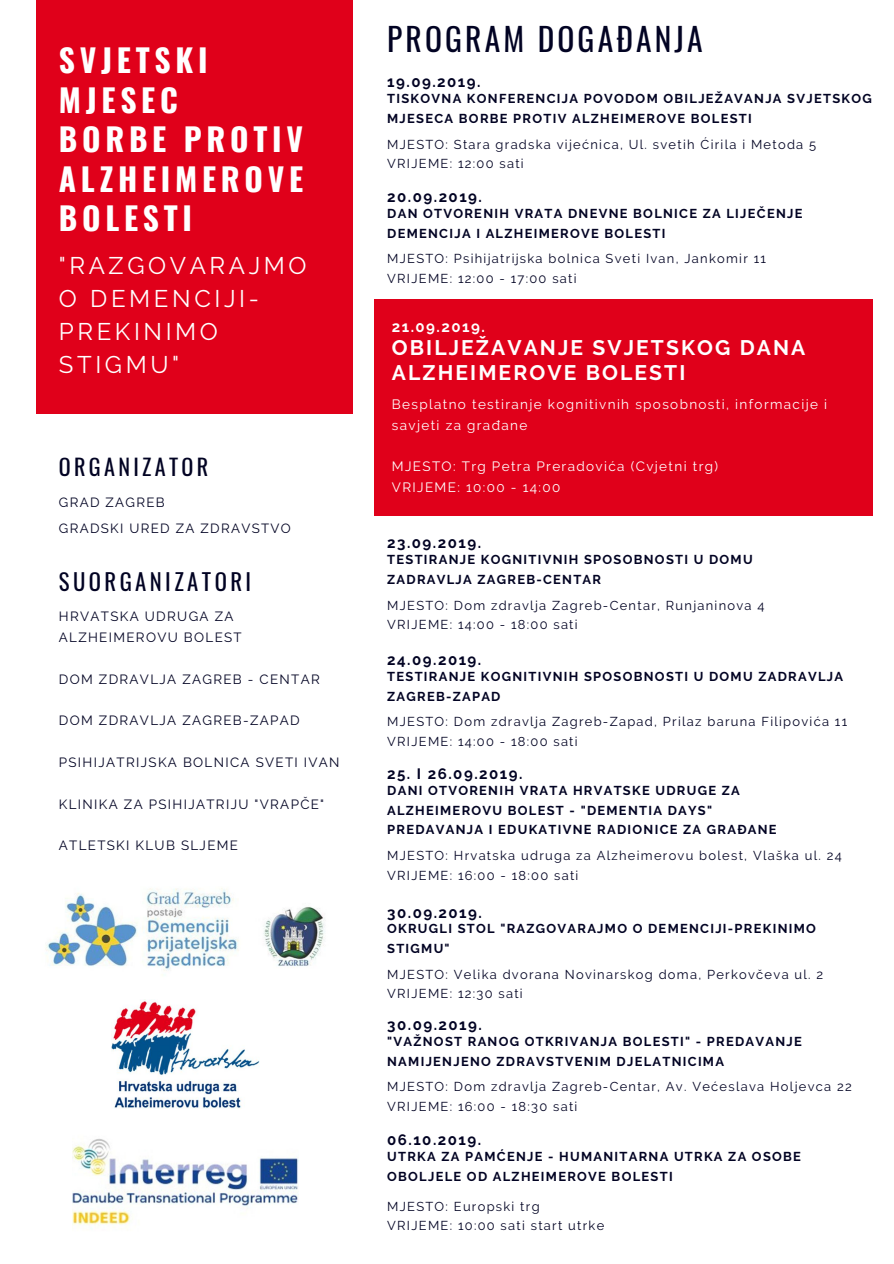
<style>
.page{position:relative;width:894px;height:1264px;background:#fff}
.page>*{position:absolute;margin:0;border:0;box-sizing:border-box;transform-origin:0 0}
.t1{font:700 31.5px/39.5px "Oswald";letter-spacing:.15em;color:#fff}
.t2{font:31.5px "Oswald";letter-spacing:.1em;color:#020323}
.t3{font:24px/32.8px "Raleway";letter-spacing:.15em;color:#fff}
.t4{font:22.65px "Oswald";letter-spacing:.15em;color:#020323}
.t5{font:22.2px "Oswald";letter-spacing:.15em;color:#020323}
.t6{font:700 21px/25.2px "Raleway";letter-spacing:.1em;color:#fff}
.t7{font:700 15px "Raleway";letter-spacing:.1em;color:#020323}
.t8{font:700 15px "Raleway";letter-spacing:.1em;color:#fff}
.t9{font:13.5px/20.9px "Raleway";letter-spacing:.1em;color:#fff}
.t10{font:13.35px/20.9px "Raleway";letter-spacing:.1em;color:#020323}
.t11{font:700 12.9px/19.6px "Raleway";letter-spacing:.1em;color:#020323}
.t12{font:12.9px/19.6px "Raleway";letter-spacing:.1em;color:#020323}
</style>
<div class="page">
<div style="left:37px;top:0;width:315px;height:413px;background:#e0001a"></div>
<div style="left:464px;top:299px;width:408px;height:216px;background:#e0001a"></div>
<div style="left:374px;top:299px;width:407px;height:216px;background:#e0001a"></div>
<img style="left:73px;top:1138px;width:225px;height:88px">
<img style="left:46px;top:888px;width:279px;height:87px">
<img style="left:112px;top:999px;width:147px;height:110px">
<h1 class="t1" style="left:59px;top:39px;width:246px">SVJETSKI<br>MJESEC<br>BORBE PROTIV<br>ALZHEIMEROVE<br>BOLESTI</h1>
<h2 class="t3" style="left:59px;top:249px;width:249px">"RAZGOVARAJMO<br>O DEMENCIJI-<br>PREKINIMO<br>STIGMU"</h2>
<h3 class="t5" style="left:59px;top:450px;width:151px">ORGANIZATOR</h3>
<p class="t10" style="left:59px;top:489px;width:233px;line-height:26.2px">GRAD ZAGREB<br>GRADSKI URED ZA ZDRAVSTVO</p>
<h3 class="t4" style="left:59px;top:564px;width:194px">SUORGANIZATORI</h3>
<p class="t10" style="left:59px;top:606px;width:184px">HRVATSKA UDRUGA ZA<br>ALZHEIMEROVU BOLEST</p>
<p class="t10" style="left:59px;top:668px;width:262px">DOM ZDRAVLJA ZAGREB - CENTAR</p>
<p class="t10" style="left:59px;top:710px;width:242px">DOM ZDRAVLJA ZAGREB-ZAPAD</p>
<p class="t10" style="left:59px;top:751px;width:282px">PSIHIJATRIJSKA BOLNICA SVETI IVAN</p>
<p class="t10" style="left:59px;top:793px;width:267px">KLINIKA ZA PSIHIJATRIJU "VRAPČE"</p>
<p class="t10" style="left:59px;top:835px;width:181px">ATLETSKI KLUB SLJEME</p>
<h1 class="t2" style="left:387px;top:14px;width:317px">PROGRAM DOGAĐANJA</h1>
<p class="t7" style="left:387px;top:73px;width:95px">19.09.2019.</p>
<p class="t11" style="left:387px;top:89px;width:486px">TISKOVNA KONFERENCIJA POVODOM OBILJEŽAVANJA SVJETSKOG<br>MJESECA BORBE PROTIV ALZHEIMEROVE BOLESTI</p>
<p class="t12" style="left:387px;top:134px;width:430px">MJESTO: Stara gradska vijećnica, Ul. svetih Ćirila i Metoda 5<br>VRIJEME: 12:00 sati</p>
<p class="t7" style="left:387px;top:188px;width:96px">20.09.2019.</p>
<p class="t11" style="left:387px;top:203px;width:416px">DAN OTVORENIH VRATA DNEVNE BOLNICE ZA LIJEČENJE<br>DEMENCIJA I ALZHEIMEROVE BOLESTI</p>
<p class="t12" style="left:387px;top:249px;width:380px">MJESTO: Psihijatrijska bolnica Sveti Ivan, Jankomir 11<br>VRIJEME: 12:00 - 17:00 sati</p>
<p class="t8" style="left:391px;top:318px;width:94px">21.09.2019.</p>
<h3 class="t6" style="left:391px;top:335px;width:415px">OBILJEŽAVANJE SVJETSKOG DANA<br>ALZHEIMEROVE BOLESTI</h3>
<p class="t9" style="left:391px;top:393px;width:436px">Besplatno testiranje kognitivnih sposobnosti, informacije i savjeti za građane</p>
<p class="t9" style="left:391px;top:456px;width:328px">MJESTO: Trg Petra Preradovića (Cvjetni trg)<br>VRIJEME: 10:00 - 14:00</p>
<p class="t7" style="left:387px;top:534px;width:95px">23.09.2019.</p>
<p class="t11" style="left:387px;top:550px;width:367px">TESTIRANJE KOGNITIVNIH SPOSOBNOSTI U DOMU<br>ZADRAVLJA ZAGREB-CENTAR</p>
<p class="t12" style="left:387px;top:595px;width:379px">MJESTO: Dom zdravlja Zagreb-Centar, Runjaninova 4<br>VRIJEME: 14:00 - 18:00 sati</p>
<p class="t7" style="left:387px;top:650px;width:96px">24.09.2019.</p>
<p class="t11" style="left:387px;top:666px;width:457px">TESTIRANJE KOGNITIVNIH SPOSOBNOSTI U DOMU ZADRAVLJA<br>ZAGREB-ZAPAD</p>
<p class="t12" style="left:387px;top:711px;width:461px">MJESTO: Dom zdravlja Zagreb-Zapad, Prilaz baruna Filipovića 11<br>VRIJEME: 14:00 - 18:00 sati</p>
<p class="t7" style="left:387px;top:765px;width:137px">25. I 26.09.2019.</p>
<p class="t11" style="left:387px;top:780px;width:391px">DANI OTVORENIH VRATA HRVATSKE UDRUGE ZA<br>ALZHEIMEROVU BOLEST - "DEMENTIA DAYS"<br>PREDAVANJA I EDUKATIVNE RADIONICE ZA GRAĐANE</p>
<p class="t12" style="left:387px;top:845px;width:456px">MJESTO: Hrvatska udruga za Alzheimerovu bolest, Vlaška ul. 24<br>VRIJEME: 16:00 - 18:00 sati</p>
<p class="t7" style="left:387px;top:903px;width:96px">30.09.2019.</p>
<p class="t11" style="left:387px;top:919px;width:430px">OKRUGLI STOL "RAZGOVARAJMO O DEMENCIJI-PREKINIMO<br>STIGMU"</p>
<p class="t12" style="left:387px;top:964px;width:437px">MJESTO: Velika dvorana Novinarskog doma, Perkovčeva ul. 2<br>VRIJEME: 12:30 sati</p>
<p class="t7" style="left:387px;top:1016px;width:96px">30.09.2019.</p>
<p class="t11" style="left:387px;top:1031px;width:416px">"VAŽNOST RANOG OTKRIVANJA BOLESTI" - PREDAVANJE<br>NAMIJENJENO ZDRAVSTVENIM DJELATNICIMA</p>
<p class="t12" style="left:387px;top:1076px;width:466px">MJESTO: Dom zdravlja Zagreb-Centar, Av. Većeslava Holjevca 22<br>VRIJEME: 16:00 - 18:30 sati</p>
<p class="t7" style="left:387px;top:1130px;width:95px">06.10.2019.</p>
<p class="t11" style="left:387px;top:1146px;width:415px">UTRKA ZA PAMĆENJE - HUMANITARNA UTRKA ZA OSOBE<br>OBOLJELE OD ALZHEIMEROVE BOLESTI</p>
<p class="t12" style="left:387px;top:1196px;width:218px">MJESTO: Europski trg<br>VRIJEME: 10:00 sati start utrke</p>
</div>
